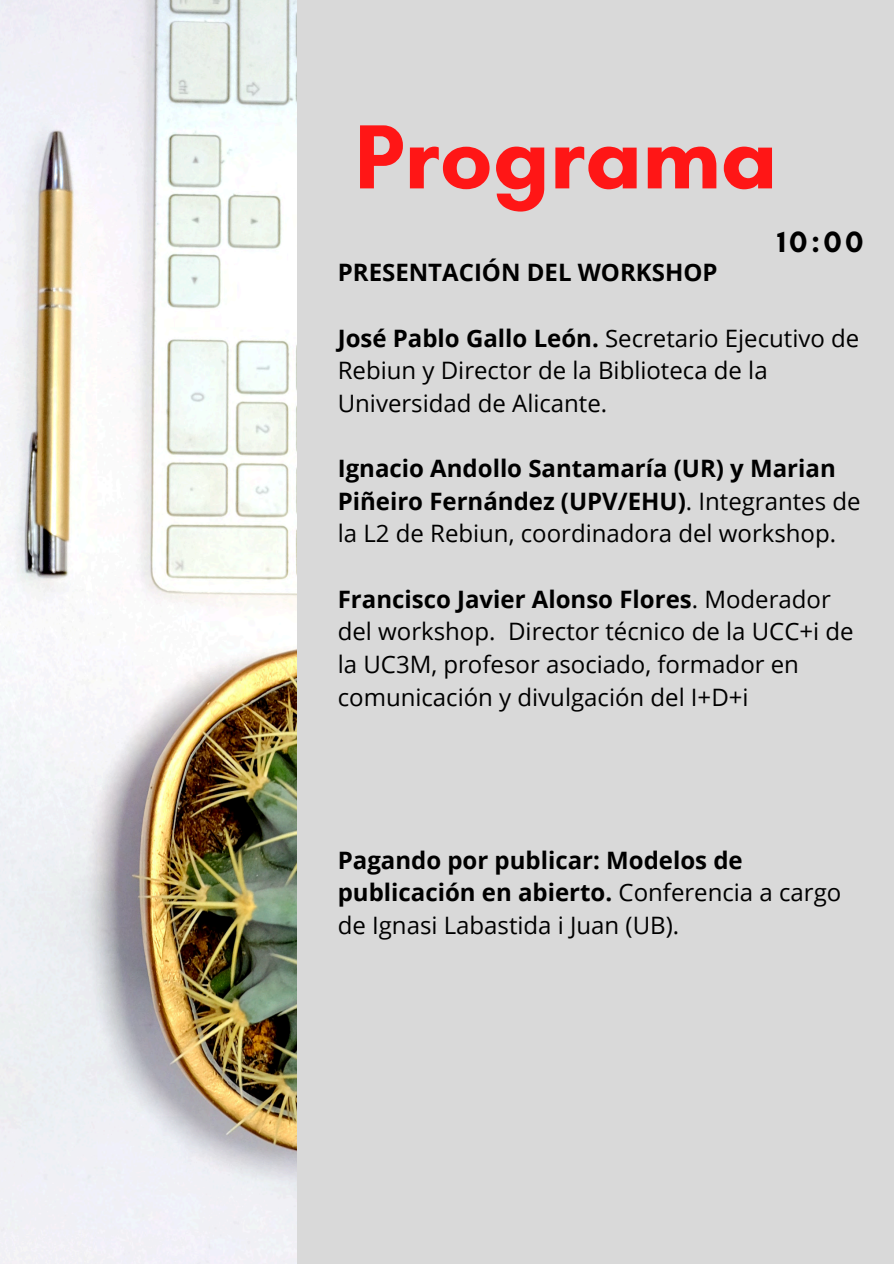
<style>
.page{position:relative;width:894px;height:1264px;background:#fff}
.page>*{position:absolute;margin:0;border:0;box-sizing:border-box;transform-origin:0 0}
.t1{font:700 92.7px "Glacial Indifference";color:#ff1616}
.t2{font:700 29.85px "Glacial Indifference";color:#000}
.t3{font:24px/32.7px "Open Sans";color:#000}
.t4{font:700 24px/32.5px "Open Sans";color:#000}
.s1{font-weight:700}
.s2{font-weight:400}
</style>
<div class="page">
<div style="left:0;top:0;width:893px;height:1263px;background:#d9d9d9"></div>
<img style="left:0;top:0;width:296px;height:1263px">
<h1 class="t1" style="left:354px;top:100px;width:424px">Programa</h1>
<h2 class="t4" style="left:337px;top:256px;width:381px">PRESENTACIÓN DEL WORKSHOP</h2>
<p class="t2" style="left:776px;top:224px;width:88px">10:00</p>
<h3 class="t3" style="left:337px;top:321px;width:523px"><span class="s1">José Pablo Gallo León.</span> Secretario Ejecutivo de<br>Rebiun y Director de la Biblioteca de la<br>Universidad de Alicante.</h3>
<p class="t4" style="left:337px;top:451px;width:524px">Ignacio Andollo Santamaría (UR) y Marian<br>Piñeiro Fernández (UPV/EHU)<span class="s2">. Integrantes de la L2 de Rebiun, coordinadora del workshop.</span></p>
<p class="t3" style="left:337px;top:582px;width:517px"><span class="s1">Francisco Javier Alonso Flores</span>. Moderador del workshop. Director técnico de la UCC+i de la UC3M, profesor asociado, formador en comunicación y divulgación del I+D+i</p>
<p class="t4" style="left:337px;top:843px;width:505px">Pagando por publicar: Modelos de publicación en abierto. <span class="s2">Conferencia a cargo de Ignasi Labastida i Juan (UB).</span></p>
</div>
